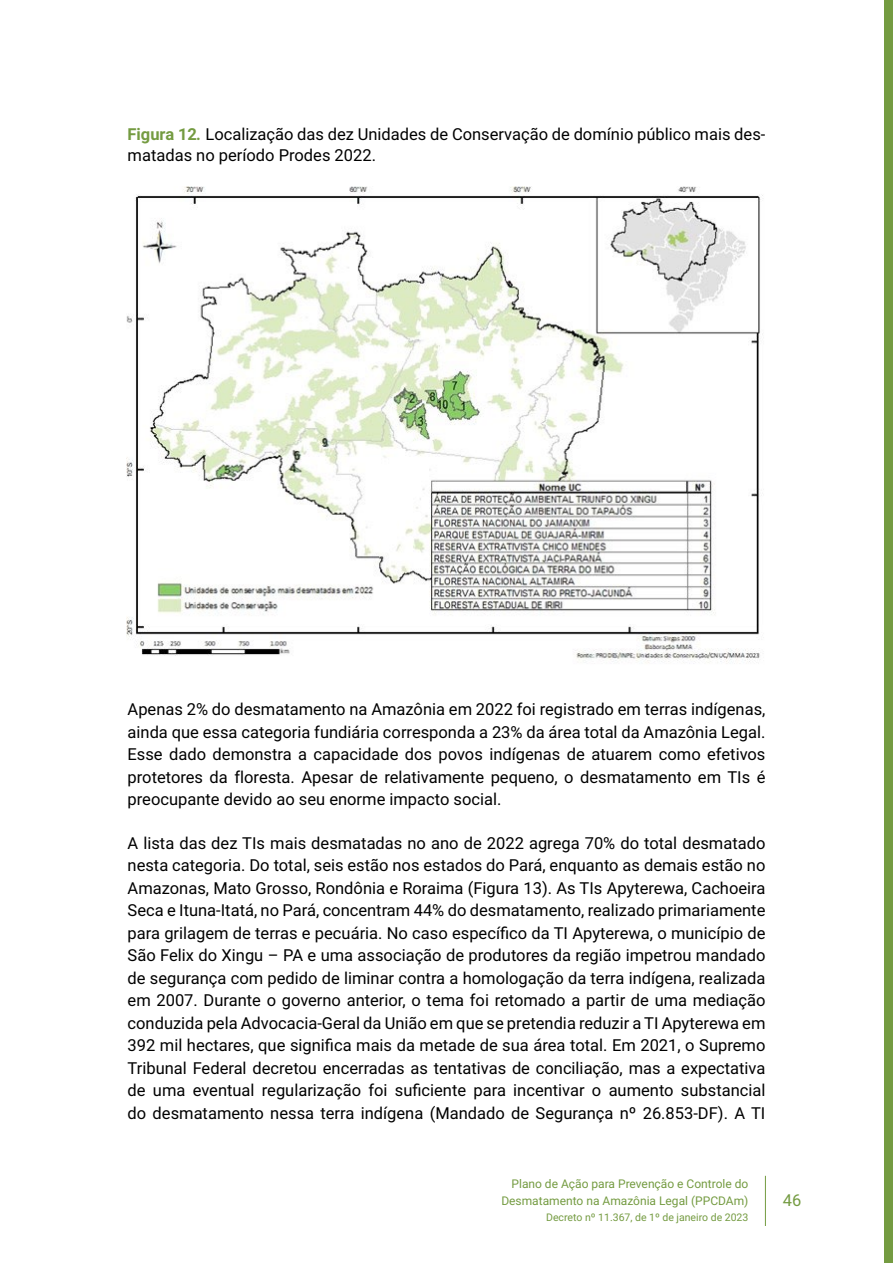
<style>
.page{position:relative;width:893px;height:1263px;background:#fff}
.page>*{position:absolute;margin:0;border:0;box-sizing:border-box;transform-origin:0 0}
.t1{font:16.5px/22.5px "Roboto";color:#000;text-align:justify}
.t2{font:16.5px "Roboto";color:#749b41}
.t3{font:12px/16.5px "Roboto";color:#749b41;text-align:right}
.t4{font:10.5px "Roboto";color:#749b41}
.s1{font-weight:700;color:#749b41}
.s2{font-weight:700;font-style:italic;color:#749b41}
</style>
<div class="page">
<hr style="left:765px;top:1176px;width:1px;height:50px;background:#749b41">
<div style="left:884px;top:0;width:9px;height:1263px;background:#749b41"></div>
<img style="left:126px;top:186px;width:637px;height:478px">
<p class="t1" style="left:128px;top:123px;width:639px;line-height:21px"><span class="s1">Figura 12</span><span class="s2">.</span> Localização das dez Unidades de Conservação de domínio público mais des&shy;matadas no período Prodes 2022.</p>
<p class="t1" style="left:128px;top:697px;width:639px">Apenas 2% do desmatamento na Amazônia em 2022 foi registrado em terras indígenas, ainda que essa categoria fundiária corresponda a 23% da área total da Amazônia Legal.<br>Esse dado demonstra a capacidade dos povos indígenas de atuarem como efetivos protetores da floresta. Apesar de relativamente pequeno, o desmatamento em TIs é preocupante devido ao seu enorme impacto social.</p>
<p class="t1" style="left:128px;top:831px;width:639px">A lista das dez TIs mais desmatadas no ano de 2022 agrega 70% do total desmatado nesta categoria. Do total, seis estão nos estados do Pará, enquanto as demais estão no Amazonas, Mato Grosso, Rondônia e Roraima (Figura 13). As TIs Apyterewa, Cachoeira Seca e Ituna-Itatá, no Pará, concentram 44% do desmatamento, realizado primariamente para grilagem de terras e pecuária. No caso específico da TI Apyterewa, o município de São Felix do Xingu – PA e uma associação de produtores da região impetrou mandado de segurança com pedido de liminar contra a homologação da terra indígena, realizada em 2007. Durante o governo anterior, o tema foi retomado a partir de uma mediação conduzida pela Advocacia-Geral da União em que se pretendia reduzir a TI Apyterewa em 392 mil hectares, que significa mais da metade de sua área total. Em 2021, o Supremo Tribunal Federal decretou encerradas as tentativas de conciliação, mas a expectativa de uma eventual regularização foi suficiente para incentivar o aumento substancial do desmatamento nessa terra indígena (Mandado de Segurança nº 26.853-DF). A TI</p>
<p class="t3" style="left:501px;top:1175px;width:249px">Plano de Ação para Prevenção e Controle do<br>Desmatamento na Amazônia Legal (PPCDAm)</p>
<p class="t4" style="left:546px;top:1210px;width:204px">Decreto nº 11.367, de 1º de janeiro de 2023</p>
<p class="t2" style="left:783px;top:1189px;width:20px">46</p>
</div>
